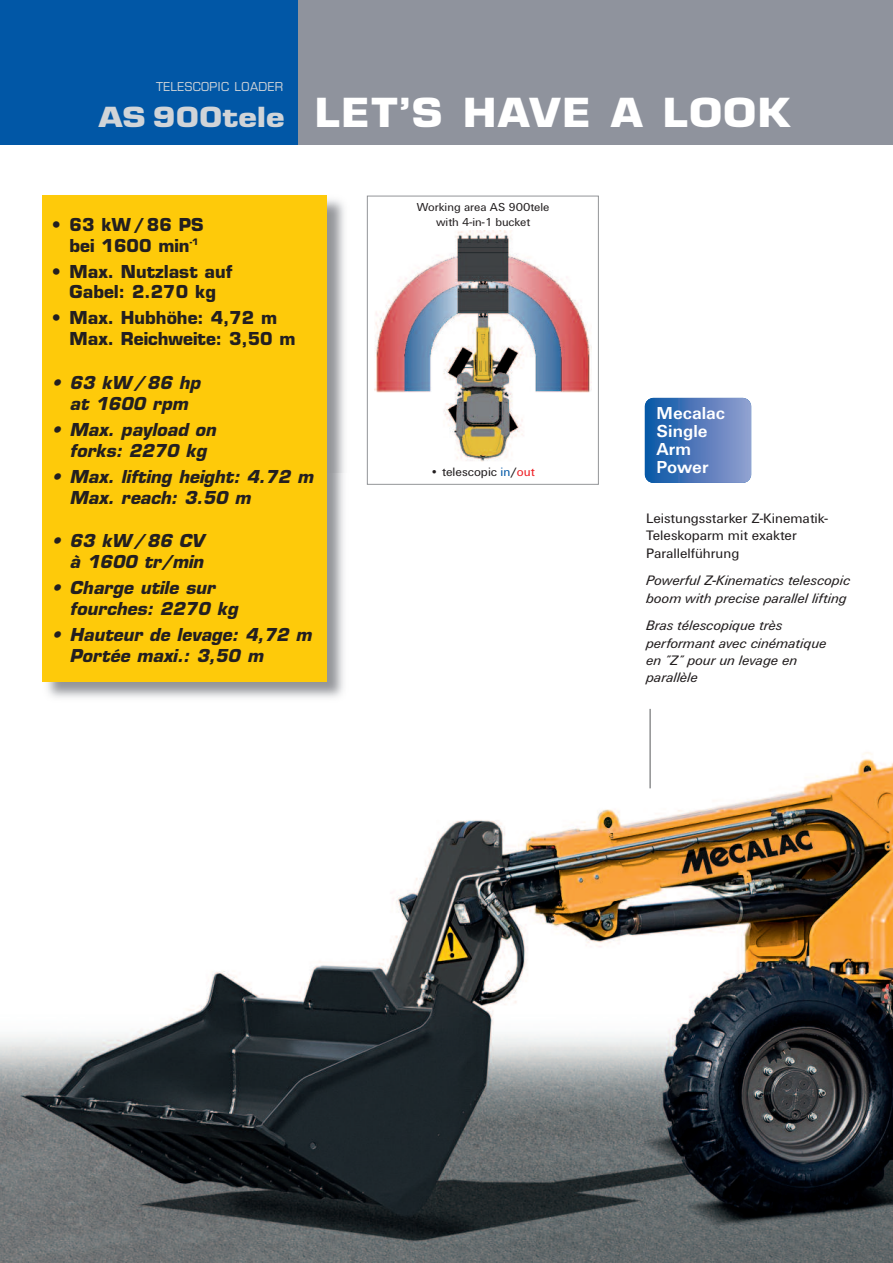
<style>
.page{position:relative;width:893px;height:1263px;background:#fff}
.page>*{position:absolute;margin:0;border:0;box-sizing:border-box;transform-origin:0 0}
.t1{font:700 39px "Eurostile";letter-spacing:.035em;color:#fff;scale:1.1 1}
.t2{font:700 18px/18px "Unitus T";color:#fff}
.t3{font:italic 700 17.4px/20.9px "Eurostile";color:#231f20}
.t4{font:700 17.4px/20.9px "Eurostile";color:#231f20}
.t5{font:italic 14.25px/17.2px "Unitus T";color:#231f20}
.t6{font:14.25px/17.2px "Unitus T";color:#231f20}
.t7{font:12.6px "Unitus T";color:#231f20}
.t8{font:12px/14.4px "Unitus T";color:#231f20;text-align:center}
.t9{font:12px "Eurostile";letter-spacing:.035em;color:#d0d4d8}
.s1{font-size:27px;color:#d0d4d8}
.s2{color:#0157a6}
.s3{color:#ee1d23}
</style>
<div class="page">
<img style="left:0;top:473px;width:893px;height:790px">
<div style="left:368px;top:196px;width:230px;height:288px;background:#fff"></div>
<img style="left:374px;top:231px;width:217px;height:231px">
<div style="left:367px;top:196px;width:232px;height:289px;border:1px solid #939598"></div>
<div style="left:298px;top:0;width:595px;height:145px;background:#8f939d"></div>
<div style="left:0;top:0;width:298px;height:145px;background:#0157a6"></div>
<img style="left:40px;top:195px;width:311px;height:511px">
<div style="left:43px;top:196px;width:284px;height:486px;background:#feca0a"></div>
<div style="left:645px;top:398px;width:106px;height:85px;background:linear-gradient(to right,#0855a6,#949ecf);border-radius:9px"></div>
<hr style="left:650px;top:709px;width:1px;height:79px;background:#57585a">
<p class="t9" style="left:156px;top:82px;width:129px">TELESCOPIC LOADER</p>
<h1 class="t1" style="left:99px;top:98px;width:630px"><span class="s1">AS 900tele</span> LET’S HAVE A LOOK</h1>
<p class="t4" style="left:70px;top:216px;width:135px;text-indent:-19px">• 63 kW/86 PS bei 1600 min<sup>-1</sup></p>
<p class="t4" style="left:51px;top:263px;width:183px;text-align:center">• Max. Nutzlast auf<br>Gabel: 2.270 kg</p>
<p class="t4" style="left:70px;top:309px;width:228px;text-indent:-19px">• Max. Hubhöhe: 4,72 m<br>Max. Reichweite: 3,50 m</p>
<p class="t3" style="left:51px;top:374px;width:151px;text-align:center">• 63 kW/86 hp at 1600 rpm</p>
<p class="t3" style="left:51px;top:421px;width:166px;text-align:center">• Max. payload on forks: 2270 kg</p>
<p class="t3" style="left:70px;top:468px;width:245px;text-indent:-19px">• Max. lifting height: 4.72 m<br>Max. reach: 3.50 m</p>
<p class="t3" style="left:51px;top:532px;width:154px;text-align:right">• 63 kW/86 CV à 1600 tr/min</p>
<p class="t3" style="left:70px;top:579px;width:170px;text-indent:-19px">• Charge utile sur fourches: 2270 kg</p>
<p class="t3" style="left:70px;top:626px;width:244px;text-indent:-19px">• Hauteur de levage: 4,72 m<br>Portée maxi.: 3,50 m</p>
<p class="t8" style="left:417px;top:200px;width:134px">Working area AS 900tele with 4-in-1 bucket</p>
<p class="t7" style="left:430px;top:464px;width:106px">• telescopic <span class="s2">in</span>/<span class="s3">out</span></p>
<p class="t2" style="left:657px;top:404px;width:70px">Mecalac<br>Single<br>Arm<br>Power</p>
<p class="t6" style="left:646px;top:510px;width:183px">Leistungsstarker Z-Kinematik-<br>Teleskoparm mit exakter<br>Parallelführung</p>
<p class="t5" style="left:646px;top:572px;width:206px">Powerful Z-Kinematics telescopic boom with precise parallel lifting</p>
<p class="t5" style="left:646px;top:617px;width:182px">Bras télescopique très performant avec cinématique en ”Z” pour un levage en parallèle</p>
</div>
